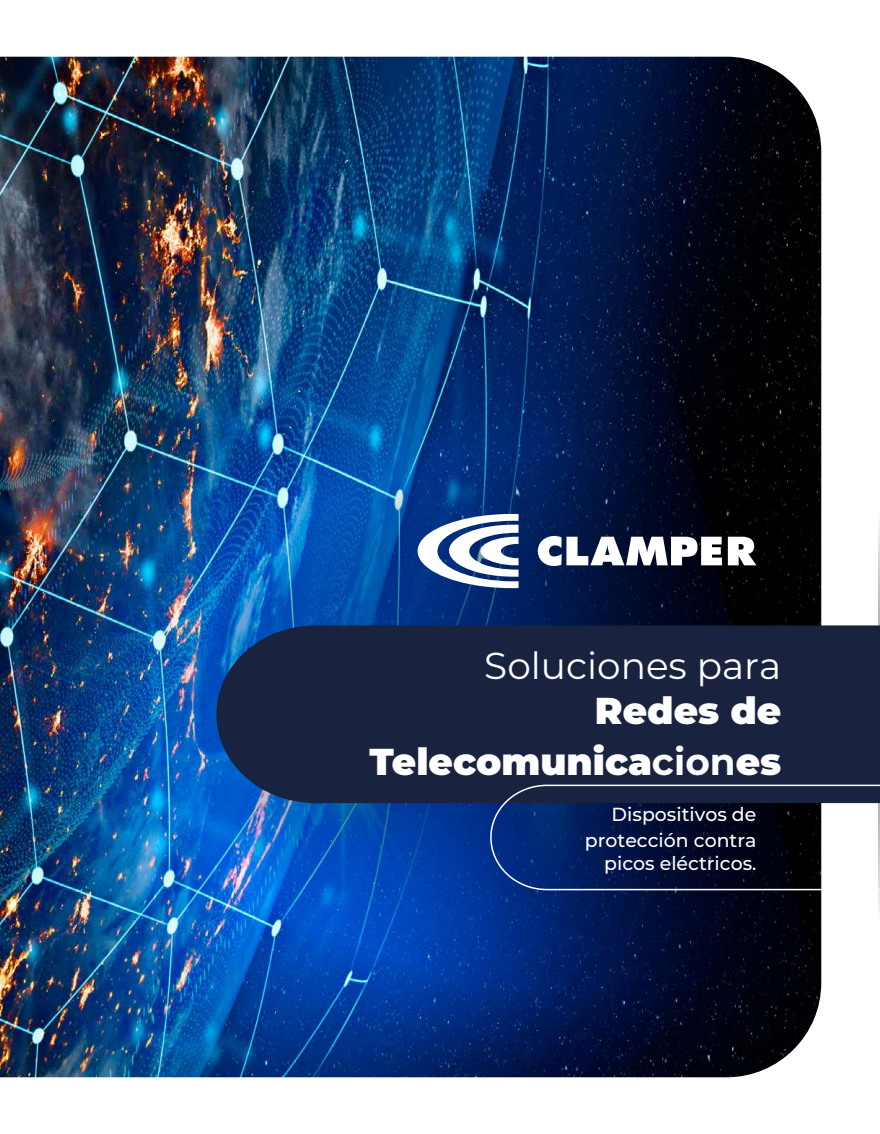
<style>
.page{position:relative;width:880px;height:1134px;background:#fff}
.page>*{position:absolute;margin:0;border:0;box-sizing:border-box;transform-origin:0 0}
.t1{font:900 37.4px/50.8px "Montserrat";color:#fff;text-align:right}
.t2{font:37.4px "Montserrat";color:#fff}
.t3{font:500 19px/25.8px "Montserrat";color:#fff;text-align:right}
.s1{font-weight:700}
</style>
<div class="page">
<img style="left:0;top:56px;width:822px;height:1022px">
<div style="left:216px;top:625px;width:664px;height:178px;background:#19233f"></div>
<svg style="left:728px;top:537px;width:28px;height:28px"></svg>
<svg style="left:538px;top:533px;width:184px;height:36px"></svg>
<svg style="left:417px;top:514px;width:101px;height:74px"></svg>
<svg style="left:489px;top:784px;width:391px;height:107px;background:#2a385a"></svg>
<h1 class="t2" style="left:484px;top:640px;width:298px">Soluciones para</h1>
<h1 class="t1" style="left:369px;top:683px;width:413px">Redes de<br>Telecomunica<span class="s1">cion</span>es</h1>
<p class="t3" style="left:585px;top:801px;width:173px">Dispositivos de protección contra</p>
<p class="t3" style="left:604px;top:849px;width:154px">picos eléctricos.</p>
</div>
